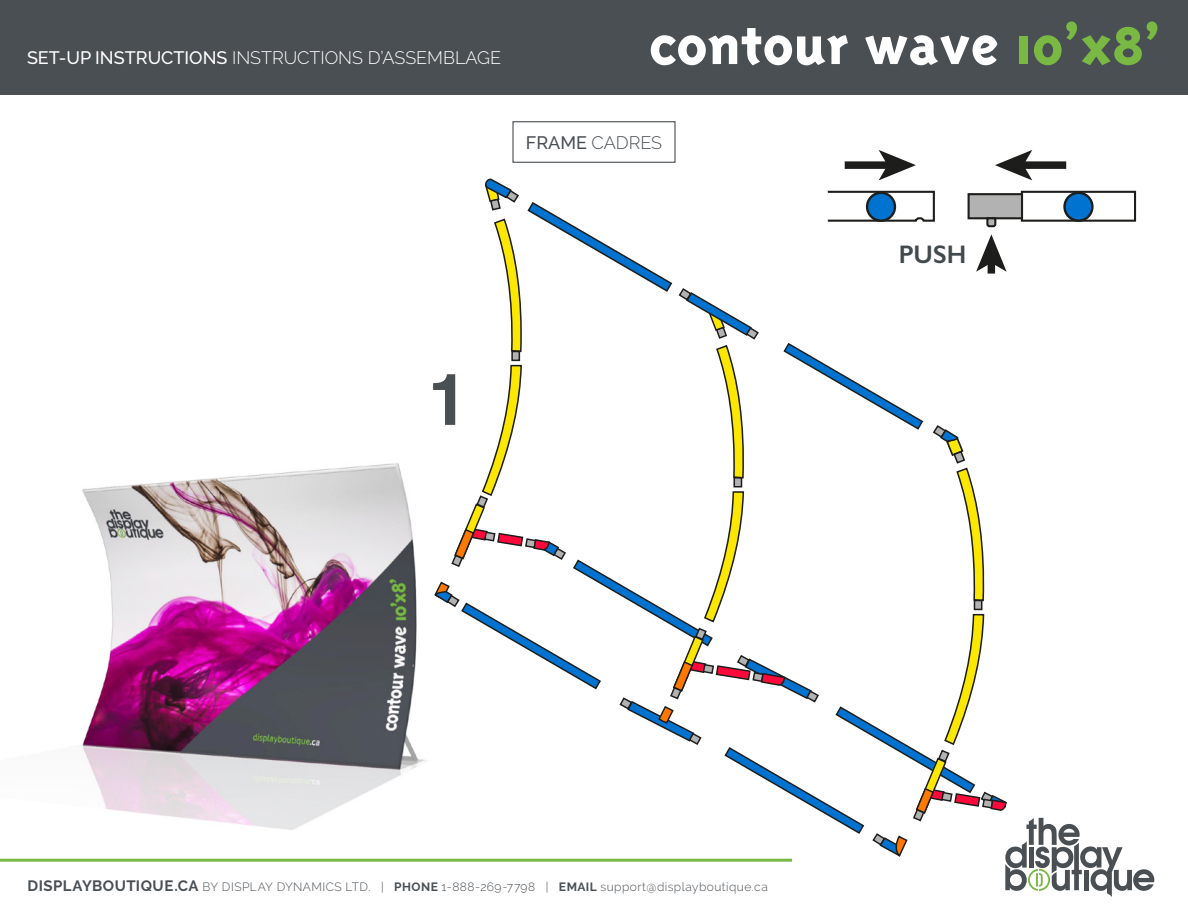
<style>
.page{position:relative;width:1188px;height:918px;background:#fff}
.page>*{position:absolute;margin:0;border:0;box-sizing:border-box;transform-origin:0 0}
.t1{font:700 71.55px "Helvetica";color:#4a4f54}
.t2{font:800 60px "Triplex";color:#fff}
.t3{font:600 25.5px "Gill Sans";color:#434a4e}
.t4{font:300 18px "Raleway";color:#fff}
.t5{font:300 18px "Raleway";color:#4a4f54}
.t6{font:300 12px "Raleway";letter-spacing:.04em;color:#4a4f54}
.s1{font-weight:500}
.s2{color:#79b943}
.s3{font-weight:700;font-size:15px}
.s4{font-weight:700}
</style>
<div class="page">
<div style="left:0;top:0;width:1188px;height:94px;background:#4a4f54"></div>
<hr style="left:0;top:859px;width:792px;height:3px;background:#79b943">
<img style="left:81px;top:463px;width:345px;height:367px">
<div style="left:512px;top:121px;width:164px;height:42px;border:1px solid #4a4f54"></div>
<svg style="left:433px;top:150px;width:721px;height:747px"></svg>
<div style="left:733px;top:477px;width:9px;height:10px;background:#b2b2b2;border:2px solid #1d1d1b"></div>
<h3 class="t4" style="left:27px;top:47px;width:476px"><span class="s1">SET-UP INSTRUCTIONS</span> INSTRUCTIONS D’ASSEMBLAGE</h3>
<h2 class="t2" style="left:649px;top:11px;width:513px">contour wave <span class="s2">10’x8’</span></h2>
<h3 class="t5" style="left:526px;top:132px;width:138px"><span class="s1">FRAME</span> CADRES</h3>
<h3 class="t3" style="left:899px;top:238px;width:69px">PUSH</h3>
<h1 class="t1" style="left:428px;top:342px;width:41px">1</h1>
<p class="t6" style="left:27px;top:879px;width:742px"><span class="s3">DISPLAYBOUTIQUE.CA</span> BY DISPLAY DYNAMICS LTD. | <span class="s4">PHONE</span> 1-888-269-7798 | <span class="s4">EMAIL</span> support@displayboutique.ca</p>
</div>
